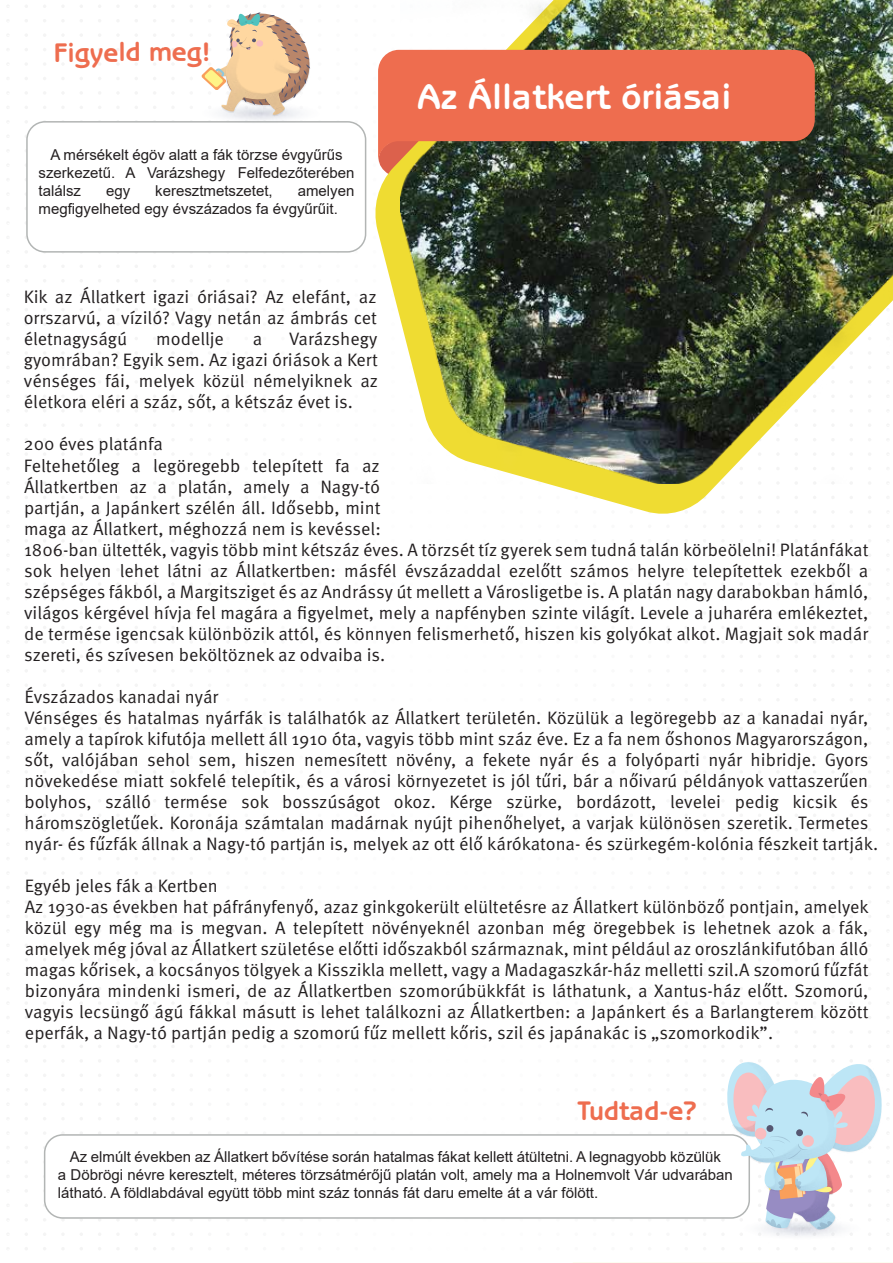
<style>
.page{position:relative;width:893px;height:1263px;background:#fff}
.page>*{position:absolute;margin:0;border:0;box-sizing:border-box;transform-origin:0 0}
.t1{font:700 36px "Benguiat Gothic Std";color:#fff}
.t2{font:700 27px "Benguiat Gothic Std";letter-spacing:-.01em;color:#ee6d4f}
.t3{font:18px/21px "Tantor Normal";color:#231f20}
.t4{font:15px/18px "Arial";color:#231f20}
</style>
<div class="page">
<svg style="left:25px;top:5px;width:131px;height:3px"></svg>
<svg style="left:25px;top:19px;width:131px;height:3px"></svg>
<svg style="left:25px;top:34px;width:131px;height:2px"></svg>
<svg style="left:25px;top:48px;width:94px;height:3px"></svg>
<svg style="left:25px;top:63px;width:94px;height:2px"></svg>
<svg style="left:25px;top:77px;width:94px;height:3px"></svg>
<svg style="left:25px;top:92px;width:94px;height:2px"></svg>
<svg style="left:25px;top:106px;width:94px;height:3px"></svg>
<svg style="left:25px;top:265px;width:131px;height:3px"></svg>
<svg style="left:25px;top:279px;width:131px;height:3px"></svg>
<svg style="left:25px;top:294px;width:131px;height:2px"></svg>
<svg style="left:25px;top:308px;width:131px;height:3px"></svg>
<svg style="left:25px;top:323px;width:131px;height:2px"></svg>
<svg style="left:25px;top:337px;width:131px;height:3px"></svg>
<svg style="left:25px;top:352px;width:131px;height:2px"></svg>
<svg style="left:25px;top:366px;width:131px;height:3px"></svg>
<svg style="left:25px;top:381px;width:131px;height:2px"></svg>
<svg style="left:25px;top:395px;width:131px;height:3px"></svg>
<svg style="left:25px;top:409px;width:131px;height:3px"></svg>
<svg style="left:25px;top:424px;width:131px;height:2px"></svg>
<svg style="left:25px;top:438px;width:131px;height:3px"></svg>
<svg style="left:25px;top:453px;width:131px;height:2px"></svg>
<svg style="left:25px;top:467px;width:131px;height:3px"></svg>
<svg style="left:25px;top:482px;width:131px;height:2px"></svg>
<svg style="left:25px;top:496px;width:131px;height:3px"></svg>
<svg style="left:25px;top:511px;width:131px;height:2px"></svg>
<svg style="left:25px;top:525px;width:131px;height:3px"></svg>
<svg style="left:25px;top:540px;width:131px;height:2px"></svg>
<svg style="left:25px;top:554px;width:131px;height:3px"></svg>
<svg style="left:25px;top:568px;width:131px;height:3px"></svg>
<svg style="left:25px;top:583px;width:131px;height:2px"></svg>
<svg style="left:25px;top:597px;width:131px;height:3px"></svg>
<svg style="left:25px;top:612px;width:131px;height:2px"></svg>
<svg style="left:25px;top:626px;width:131px;height:3px"></svg>
<svg style="left:25px;top:641px;width:131px;height:2px"></svg>
<svg style="left:25px;top:655px;width:131px;height:3px"></svg>
<svg style="left:25px;top:670px;width:131px;height:2px"></svg>
<svg style="left:25px;top:684px;width:131px;height:3px"></svg>
<svg style="left:25px;top:698px;width:131px;height:3px"></svg>
<svg style="left:25px;top:713px;width:131px;height:2px"></svg>
<svg style="left:25px;top:727px;width:131px;height:3px"></svg>
<svg style="left:25px;top:742px;width:131px;height:2px"></svg>
<svg style="left:25px;top:756px;width:131px;height:3px"></svg>
<svg style="left:25px;top:771px;width:131px;height:2px"></svg>
<svg style="left:25px;top:785px;width:131px;height:3px"></svg>
<svg style="left:25px;top:800px;width:131px;height:2px"></svg>
<svg style="left:25px;top:814px;width:131px;height:3px"></svg>
<svg style="left:25px;top:828px;width:131px;height:3px"></svg>
<svg style="left:25px;top:843px;width:131px;height:2px"></svg>
<svg style="left:25px;top:857px;width:131px;height:3px"></svg>
<svg style="left:25px;top:872px;width:131px;height:2px"></svg>
<svg style="left:25px;top:886px;width:131px;height:3px"></svg>
<svg style="left:25px;top:901px;width:131px;height:2px"></svg>
<svg style="left:25px;top:915px;width:131px;height:3px"></svg>
<svg style="left:25px;top:930px;width:131px;height:2px"></svg>
<svg style="left:25px;top:944px;width:131px;height:3px"></svg>
<svg style="left:25px;top:958px;width:131px;height:3px"></svg>
<svg style="left:25px;top:973px;width:131px;height:2px"></svg>
<svg style="left:25px;top:987px;width:131px;height:3px"></svg>
<svg style="left:25px;top:1002px;width:131px;height:2px"></svg>
<svg style="left:25px;top:1016px;width:131px;height:3px"></svg>
<svg style="left:25px;top:1031px;width:131px;height:2px"></svg>
<svg style="left:25px;top:1045px;width:131px;height:3px"></svg>
<svg style="left:25px;top:1060px;width:131px;height:2px"></svg>
<svg style="left:25px;top:1074px;width:131px;height:3px"></svg>
<svg style="left:25px;top:1088px;width:131px;height:3px"></svg>
<svg style="left:25px;top:1103px;width:131px;height:2px"></svg>
<svg style="left:25px;top:1117px;width:131px;height:3px"></svg>
<svg style="left:25px;top:1132px;width:131px;height:2px"></svg>
<svg style="left:25px;top:1219px;width:131px;height:2px"></svg>
<svg style="left:25px;top:1233px;width:131px;height:3px"></svg>
<svg style="left:25px;top:1247px;width:131px;height:3px"></svg>
<svg style="left:375px;top:49px;width:514px;height:465px"></svg>
<div style="left:44px;top:1134px;width:706px;height:85px;border:2px solid #b2b5b4;border-radius:18px"></div>
<img style="left:673px;top:1216px;width:38px;height:3px">
<img style="left:696px;top:1031px;width:193px;height:186px">
<svg style="left:723px;top:1060px;width:166px;height:170px"></svg>
<div style="left:26px;top:121px;width:340px;height:132px;border:2px solid #b2b5b4;border-radius:18px"></div>
<img style="left:132px;top:48px;width:258px;height:136px">
<img style="left:339px;top:48px;width:25px;height:111px">
<img style="left:163px;top:48px;width:4px;height:82px">
<img style="left:339px;top:48px;width:15px;height:79px">
<img style="left:167px;top:12px;width:172px;height:157px">
<svg style="left:573px;top:1262px;width:320px;height:1px"></svg>
<img style="left:401px;top:0;width:492px;height:483px">
<svg style="left:378px;top:50px;width:437px;height:113px;background:#cc6649"></svg>
<h2 class="t2" style="left:54px;top:36px;width:159px">Figyeld meg!</h2>
<p class="t4" style="left:39px;top:146px;width:317px;text-indent:12px">A mérsékelt égöv alatt a fák törzse évgyűrűs szerkezetű. A Varázshegy Felfedezőterében találsz</p>
<p class="t4" style="left:39px;top:182px;width:317px;text-indent:259px">amelyen megfigyelheted egy évszázados fa évgyűrűit.</p>
<p class="t4" style="left:106px;top:182px;width:26px">egy</p>
<p class="t4" style="left:155px;top:182px;width:119px">keresztmetszetet,</p>
<h1 class="t1" style="left:417px;top:75px;width:316px">Az Állatkert óriásai</h1>
<p class="t3" style="left:24px;top:287px;width:355px;text-align:justify">Kik az Állatkert igazi óriásai? Az elefánt, az orrszarvú, a víziló? Vagy netán az ámbrás cet életnagyságú</p>
<p class="t3" style="left:24px;top:329px;width:356px;text-align:justify;text-indent:265px">Varázshegy gyomrában? Egyik sem. Az igazi óriások a Kert vénséges fái, melyek közül némelyiknek az életkora eléri a száz, sőt, a kétszáz évet is.</p>
<p class="t3" style="left:24px;top:434px;width:846px">200 éves platánfa<br>Feltehetőleg a legöregebb telepített fa az<br>Állatkertben az a platán, amely a Nagy-tó<br>partján, a Japánkert szélén áll. Idősebb, mint<br>maga az Állatkert, méghozzá nem is kevéssel:<br>1806-ban ültették, vagyis több mint kétszáz éves. A törzsét tíz gyerek sem tudná talán körbeölelni! Platánfákat sok helyen lehet látni az Állatkertben: másfél évszázaddal ezelőtt számos helyre telepítettek ezekből a szépséges fákból, a Margitsziget és az Andrássy út mellett a Városligetbe is. A platán nagy darabokban hámló, világos kérgével hívja fel magára a figyelmet, mely a napfényben szinte világít. Levele a juharéra emlékeztet, de termése igencsak különbözik attól, és könnyen felismerhető, hiszen kis golyókat alkot. Magjait sok madár szereti, és szívesen beköltöznek az odvaiba is.</p>
<p class="t3" style="left:24px;top:686px;width:855px">Évszázados kanadai nyár<br>Vénséges és hatalmas nyárfák is találhatók az Állatkert területén. Közülük a legöregebb az a kanadai nyár, amely a tapírok kifutója mellett áll 1910 óta, vagyis több mint száz éve. Ez a fa nem őshonos Magyarországon, sőt, valójában sehol sem, hiszen nemesített növény, a fekete nyár és a folyóparti nyár hibridje. Gyors növekedése miatt sokfelé telepítik, és a városi környezetet is jól tűri, bár a nőivarú példányok vattaszerűen bolyhos, szálló termése sok bosszúságot okoz. Kérge szürke, bordázott, levelei pedig kicsik és háromszögletűek. Koronája számtalan madárnak nyújt pihenőhelyet, a varjak különösen szeretik. Termetes nyár- és fűzfák állnak a Nagy-tó partján is, melyek az ott élő kárókatona- és szürkegém-kolónia fészkeit tartják.</p>
<p class="t3" style="left:25px;top:875px;width:846px">Egyéb jeles fák a Kertben<br>Az 1930-as években hat páfrányfenyő, azaz ginkgokerült elültetésre az Állatkert különböző pontjain, amelyek közül egy még ma is megvan. A telepített növényeknél azonban még öregebbek is lehetnek azok a fák, amelyek még jóval az Állatkert születése előtti időszakból származnak, mint például az oroszlánkifutóban álló magas kőrisek, a kocsányos tölgyek a Kisszikla mellett, vagy a Madagaszkár-ház melletti szil.A szomorú fűzfát bizonyára mindenki ismeri, de az Állatkertben szomorúbükkfát is láthatunk, a Xantus-ház előtt. Szomorú, vagyis lecsüngő ágú fákkal másutt is lehet találkozni az Állatkertben: a Japánkert és a Barlangterem között eperfák, a Nagy-tó partján pedig a szomorú fűz mellett kőris, szil és japánakác is „szomorkodik”.</p>
<p class="t3" style="left:156px;top:329px;width:69px">modellje</p>
<p class="t3" style="left:253px;top:329px;width:11px">a</p>
<h2 class="t2" style="left:577px;top:1094px;width:121px">Tudtad-e?</h2>
<p class="t4" style="left:58px;top:1147px;width:676px;text-indent:12px">Az elmúlt években az Állatkert bővítése során hatalmas fákat kellett átültetni. A legnagyobb közülük a Döbrögi névre keresztelt, méteres törzsátmérőjű platán volt, amely ma a Holnemvolt Vár udvarában látható. A földlabdával együtt több mint száz tonnás fát daru emelte át a vár fölött.</p>
</div>
